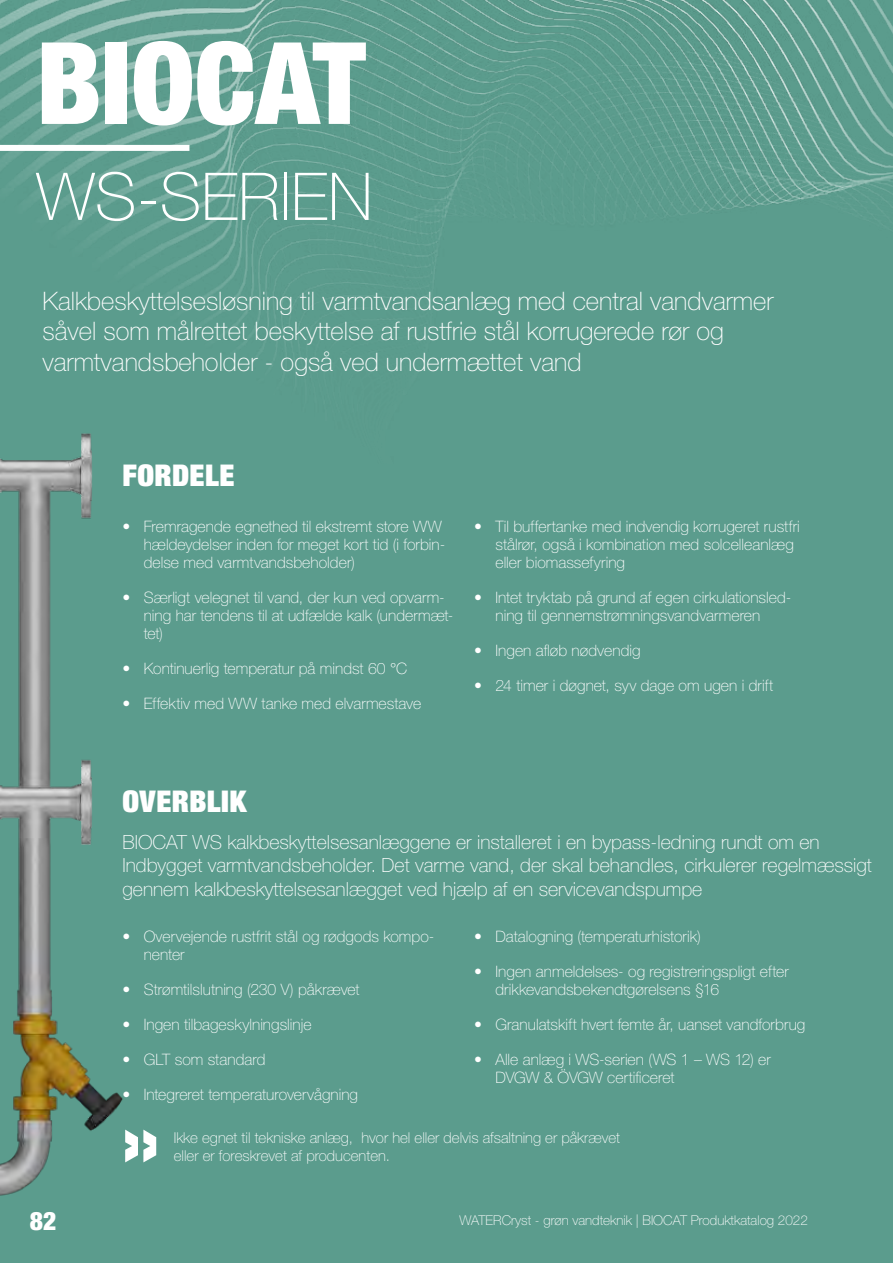
<style>
.page{position:relative;width:893px;height:1263px;background:#fff}
.page>*{position:absolute;margin:0;border:0;box-sizing:border-box;transform-origin:0 0}
.t1{font:900 condensed 114px "Helvetica Neue LT Pro";color:#fff}
.t2{font:900 condensed 75.3px "Helvetica Neue LT Pro";color:#fff}
.t3{font:100 66px "Helvetica Neue LT Pro";color:#fff}
.t4{font:900 condensed 30px "Helvetica Neue LT Pro";letter-spacing:.015em;color:#fff}
.t5{font:100 25.5px/30.6px "Helvetica Neue LT Pro";color:#fff}
.t6{font:900 condensed 25.5px "Helvetica Neue LT Pro";color:#fff}
.t7{font:100 19.5px/23.4px "Helvetica Neue LT Pro";color:#fff}
.t8{font:100 15.75px/18px "Helvetica Neue LT Pro";color:#fff}
.t9{font:100 15px "Helvetica Neue LT Pro";color:#fff}
.t10{font:100 13.5px "Helvetica Neue LT Pro";color:#fff}
</style>
<div class="page">
<div style="left:423px;top:514px;width:470px;height:749px;background:#5b9c8d"></div>
<img style="left:0;top:0;width:893px;height:514px">
<img style="left:0;top:285px;width:423px;height:978px">
<div style="left:0;top:145px;width:189px;height:6px;background:#fff"></div>
<h1 class="t1" style="left:36px;top:13px;width:331px">BIOCAT</h1>
<h3 class="t3" style="left:36px;top:159px;width:338px">WS-SERIEN</h3>
<h3 class="t5" style="left:43px;top:285px;width:732px">Kalkbeskyttelsesløsning til varmtvandsanlæg med central vandvarmer såvel som målrettet beskyttelse af rustfrie stål korrugerede rør og varmtvandsbeholder - også ved undermættet vand</h3>
<h3 class="t4" style="left:122px;top:456px;width:113px">FORDELE</h3>
<p class="t8" style="left:144px;top:517px;width:303px;text-indent:-21px">• Fremragende egnethed til ekstremt store WW hældeydelser inden for meget kort tid (i forbin&shy;delse med varmtvandsbeholder)</p>
<p class="t8" style="left:144px;top:588px;width:311px;text-indent:-21px">• Særligt velegnet til vand, der kun ved opvarm&shy;ning har tendens til at udfælde kalk (undermæt&shy;tet)</p>
<p class="t8" style="left:122px;top:659px;width:286px">• Kontinuerlig temperatur på mindst 60 °C</p>
<p class="t8" style="left:122px;top:694px;width:300px">• Effektiv med WW tanke med elvarmestave</p>
<p class="t8" style="left:495px;top:517px;width:306px;text-indent:-21px">• Til buffertanke med indvendig korrugeret rustfri stålrør, også i kombination med solcelleanlæg eller biomassefyring</p>
<p class="t8" style="left:495px;top:588px;width:297px;text-indent:-21px">• Intet tryktab på grund af egen cirkulationsled&shy;ning til gennemstrømningsvandvarmeren</p>
<p class="t8" style="left:474px;top:641px;width:168px">• Ingen afløb nødvendig</p>
<p class="t8" style="left:474px;top:676px;width:301px">• 24 timer i døgnet, syv dage om ugen i drift</p>
<h3 class="t4" style="left:122px;top:782px;width:126px">OVERBLIK</h3>
<p class="t7" style="left:122px;top:830px;width:751px">BIOCAT WS kalkbeskyttelsesanlæggene er installeret i en bypass-ledning rundt om en<br>Indbygget varmtvandsbeholder. Det varme vand, der skal behandles, cirkulerer regelmæssigt gennem kalkbeskyttelsesanlægget ved hjælp af en servicevandspumpe</p>
<p class="t8" style="left:144px;top:928px;width:292px;text-indent:-21px">• Overvejende rustfrit stål og rødgods kompo&shy;nenter</p>
<p class="t8" style="left:122px;top:981px;width:239px">• Strømtilslutning (230 V) påkrævet</p>
<p class="t8" style="left:122px;top:1016px;width:191px">• Ingen tilbageskylningslinje</p>
<p class="t8" style="left:122px;top:1051px;width:145px">• GLT som standard</p>
<p class="t8" style="left:122px;top:1086px;width:237px">• Integreret temperaturovervågning</p>
<p class="t8" style="left:474px;top:928px;width:228px">• Datalogning (temperaturhistorik)</p>
<p class="t8" style="left:495px;top:963px;width:295px;text-indent:-21px">• Ingen anmeldelses- og registreringspligt efter drikkevandsbekendtgørelsens §16</p>
<p class="t8" style="left:474px;top:1016px;width:333px">• Granulatskift hvert femte år, uanset vandforbrug</p>
<p class="t8" style="left:495px;top:1051px;width:277px;text-indent:-21px">• Alle anlæg i WS-serien (WS 1 – WS 12) er<br>DVGW &amp; ÖVGW certificeret</p>
<h2 class="t2" style="left:122px;top:1093px;width:38px">››</h2>
<p class="t9" style="left:174px;top:1129px;width:448px">Ikke egnet til tekniske anlæg, hvor hel eller delvis afsaltning er påkrævet</p>
<p class="t9" style="left:174px;top:1147px;width:218px">eller er foreskrevet af producenten.</p>
<h3 class="t6" style="left:30px;top:1205px;width:28px">82</h3>
<p class="t10" style="left:459px;top:1213px;width:350px">WATERCryst - grøn vandteknik | BIOCAT Produktkatalog 2022</p>
</div>
